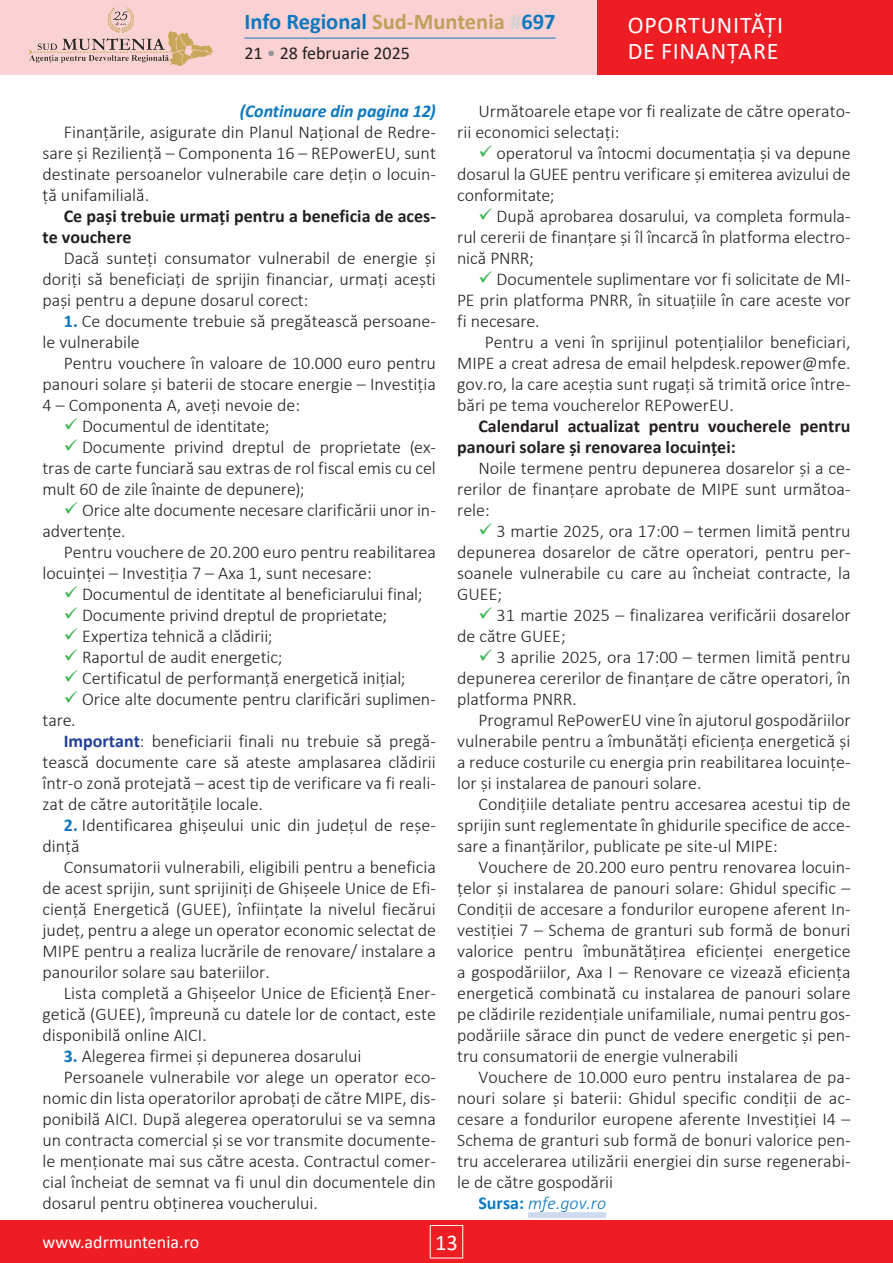
<style>
.page{position:relative;width:893px;height:1263px;background:#fff}
.page>*{position:absolute;margin:0;border:0;box-sizing:border-box;transform-origin:0 0}
.t1{font:24px/25.5px "Calibri";letter-spacing:.035em;color:#fff}
.t2{font:700 22.5px "Calibri";color:#0c78bf}
.t3{font:22.5px "Calibri";color:#fff}
.t4{font:300 18px/21px "Calibri";color:#231f20;text-align:justify}
.t5{font:700 18px/21px "Calibri";color:#231f20}
.t6{font:italic 700 18px "Calibri";letter-spacing:-.005em;color:#0c78bf}
.t7{font:18px "Calibri";color:#fff}
.t8{font:18px "Calibri";color:#231f20}
.t9{font:italic 300 18px "Calibri";color:#0c78bf}
.s1{color:#bfa05c}
.s2{color:#d1d2d4}
.s3{color:#939598}
.s4{font-weight:700;color:#0c78bf}
.s5{font-weight:700;color:#223f99}
.s6{font-weight:700;font-style:normal}
</style>
<div class="page">
<div style="left:0;top:1220px;width:893px;height:43px;background:#ee1d23"></div>
<div style="left:430px;top:1225px;width:33px;height:33px;border:1px solid #fff"></div>
<div style="left:0;top:0;width:893px;height:75px;background:#fbd2d3"></div>
<div style="left:597px;top:0;width:296px;height:75px;background:#ee1d23"></div>
<hr style="left:244px;top:38px;width:311px;height:1px;background:#0c78bf">
<img style="left:28px;top:7px;width:185px;height:59px">
<div style="left:528px;top:1212px;width:78px;height:6px;background:#cedaee"></div>
<p class="t2" style="left:244px;top:6px;width:313px">Info Regional <span class="s1">Sud-Muntenia</span> <span class="s2">#</span>697</p>
<p class="t8" style="left:244px;top:41px;width:167px">21 <span class="s3">•</span> 28 februarie 2025</p>
<h1 class="t1" style="left:628px;top:12px;width:157px">OPORTUNITĂȚI<br>DE FINANȚARE</h1>
<p class="t6" style="left:240px;top:98px;width:197px">(Continuare din pagina 12)</p>
<p class="t4" style="left:43px;top:121px;width:395px;text-indent:21px">Finanțările, asigurate din Planul Național de Redre&shy;sare și Reziliență – Componenta 16 – REPowerEU, sunt destinate persoanelor vulnerabile care dețin o locuin&shy;ță unifamilială.</p>
<p class="t5" style="left:43px;top:205px;width:395px;text-indent:21px">Ce pași trebuie urmați pentru a beneficia de aces&shy;te vouchere</p>
<p class="t4" style="left:43px;top:247px;width:395px;text-indent:21px">Dacă sunteți consumator vulnerabil de energie și doriți să beneficiați de sprijin financiar, urmați acești pași pentru a depune dosarul corect:</p>
<p class="t4" style="left:43px;top:310px;width:395px;text-indent:21px"><span class="s4">1.</span> Ce documente trebuie să pregătească persoane&shy;le vulnerabile</p>
<p class="t4" style="left:64px;top:352px;width:374px">Pentru vouchere în valoare de 10.000 euro pentru</p>
<p class="t4" style="left:43px;top:373px;width:395px">panouri solare și baterii de stocare energie – Investiția</p>
<p class="t4" style="left:43px;top:394px;width:259px">4 – Componenta A, aveți nevoie de:</p>
<p class="t4" style="left:82px;top:415px;width:189px">Documentul de identitate;</p>
<p class="t4" style="left:82px;top:436px;width:355px">Documente privind dreptul de proprietate (ex-</p>
<p class="t4" style="left:43px;top:457px;width:395px">tras de carte funciară sau extras de rol fiscal emis cu cel</p>
<p class="t4" style="left:43px;top:478px;width:264px">mult 60 de zile înainte de depunere);</p>
<p class="t4" style="left:82px;top:499px;width:355px">Orice alte documente necesare clarificării unor in-</p>
<p class="t4" style="left:43px;top:520px;width:84px">advertențe.</p>
<p class="t4" style="left:64px;top:541px;width:374px">Pentru vouchere de 20.200 euro pentru reabilitarea</p>
<p class="t4" style="left:43px;top:562px;width:331px">locuinței – Investiția 7 – Axa 1, sunt necesare:</p>
<p class="t4" style="left:82px;top:583px;width:342px">Documentul de identitate al beneficiarului final;</p>
<p class="t4" style="left:82px;top:604px;width:307px">Documente privind dreptul de proprietate;</p>
<p class="t4" style="left:82px;top:626px;width:192px">Expertiza tehnică a clădirii;</p>
<p class="t4" style="left:82px;top:647px;width:202px">Raportul de audit energetic;</p>
<p class="t4" style="left:82px;top:668px;width:325px">Certificatul de performanță energetică inițial;</p>
<p class="t4" style="left:82px;top:689px;width:355px">Orice alte documente pentru clarificări suplimen-</p>
<p class="t4" style="left:43px;top:710px;width:35px">tare.</p>
<p class="t4" style="left:64px;top:731px;width:374px"><span class="s5">Important</span>: beneficiarii finali nu trebuie să pregă-</p>
<p class="t4" style="left:43px;top:752px;width:395px">tească documente care să ateste amplasarea clădirii</p>
<p class="t4" style="left:43px;top:773px;width:395px">într-o zonă protejată – acest tip de verificare va fi reali-</p>
<p class="t4" style="left:43px;top:794px;width:222px">zat de către autoritățile locale.</p>
<p class="t4" style="left:43px;top:815px;width:395px;text-indent:21px"><span class="s4">2.</span> Identificarea ghișeului unic din județul de reșe&shy;dință</p>
<p class="t4" style="left:43px;top:857px;width:395px;text-indent:21px">Consumatorii vulnerabili, eligibili pentru a beneficia de acest sprijin, sunt sprijiniți de Ghișeele Unice de Efi&shy;ciență Energetică (GUEE), înființate la nivelul fiecărui județ, pentru a alege un operator economic selectat de MIPE pentru a realiza lucrările de renovare/ instalare a panourilor solare sau bateriilor.</p>
<p class="t4" style="left:43px;top:983px;width:395px;text-indent:21px">Lista completă a Ghișeelor Unice de Eficiență Ener&shy;getică (GUEE), împreună cu datele lor de contact, este disponibilă online AICI.</p>
<p class="t4" style="left:64px;top:1046px;width:299px"><span class="s4">3.</span> Alegerea firmei și depunerea dosarului</p>
<p class="t4" style="left:64px;top:1067px;width:374px">Persoanele vulnerabile vor alege un operator eco-</p>
<p class="t4" style="left:43px;top:1088px;width:395px">nomic din lista operatorilor aprobați de către MIPE, dis-</p>
<p class="t4" style="left:43px;top:1109px;width:395px">ponibilă AICI. După alegerea operatorului se va semna</p>
<p class="t4" style="left:43px;top:1130px;width:395px">un contracta comercial și se vor transmite documente-</p>
<p class="t4" style="left:43px;top:1151px;width:395px">le menționate mai sus către acesta. Contractul comer-</p>
<p class="t4" style="left:43px;top:1172px;width:395px">cial încheiat de semnat va fi unul din documentele din</p>
<p class="t4" style="left:43px;top:1193px;width:277px">dosarul pentru obținerea voucherului.</p>
<p class="t4" style="left:457px;top:100px;width:395px;text-indent:21px">Următoarele etape vor fi realizate de către operato&shy;rii economici selectați:</p>
<p class="t4" style="left:457px;top:142px;width:395px;text-indent:39px">operatorul va întocmi documentația și va depune dosarul la GUEE pentru verificare și emiterea avizului de conformitate;</p>
<p class="t4" style="left:457px;top:205px;width:395px;text-indent:39px">După aprobarea dosarului, va completa formula&shy;rul cererii de finanțare și îl încarcă în platforma electro&shy;nică PNRR;</p>
<p class="t4" style="left:457px;top:268px;width:395px;text-indent:39px">Documentele suplimentare vor fi solicitate de MI-PE prin platforma PNRR, în situațiile în care aceste vor fi necesare.</p>
<p class="t4" style="left:457px;top:331px;width:395px;text-indent:28px">Pentru a veni în sprijinul potențialilor beneficiari, MIPE a creat adresa de email helpdesk.repower@mfe. gov.ro, la care aceștia sunt rugați să trimită orice între&shy;bări pe tema voucherelor REPowerEU.</p>
<p class="t5" style="left:457px;top:415px;width:395px;text-indent:21px">Calendarul actualizat pentru voucherele pentru panouri solare și renovarea locuinței:</p>
<p class="t4" style="left:457px;top:457px;width:395px;text-indent:21px">Noile termene pentru depunerea dosarelor și a ce&shy;rerilor de finanțare aprobate de MIPE sunt următoa&shy;rele:</p>
<p class="t4" style="left:457px;top:520px;width:395px;text-indent:39px">3 martie 2025, ora 17:00 – termen limită pentru depunerea dosarelor de către operatori, pentru per&shy;soanele vulnerabile cu care au încheiat contracte, la GUEE;</p>
<p class="t4" style="left:457px;top:604px;width:395px;text-indent:39px">31 martie 2025 – finalizarea verificării dosarelor de către GUEE;</p>
<p class="t4" style="left:457px;top:647px;width:395px;text-indent:39px">3 aprilie 2025, ora 17:00 – termen limită pentru depunerea cererilor de finanțare de către operatori, în platforma PNRR.</p>
<p class="t4" style="left:457px;top:710px;width:395px;text-indent:21px">Programul RePowerEU vine în ajutorul gospodăriilor vulnerabile pentru a îmbunătăți eficiența energetică și a reduce costurile cu energia prin reabilitarea locuințe&shy;lor și instalarea de panouri solare.</p>
<p class="t4" style="left:457px;top:794px;width:395px;text-indent:21px">Condițiile detaliate pentru accesarea acestui tip de sprijin sunt reglementate în ghidurile specifice de acce&shy;sare a finanțărilor, publicate pe site-ul MIPE:</p>
<p class="t4" style="left:457px;top:857px;width:395px;text-indent:21px">Vouchere de 20.200 euro pentru renovarea locuin&shy;țelor și instalarea de panouri solare: Ghidul specific – Condiții de accesare a fondurilor europene aferent In&shy;vestiţiei 7 – Schema de granturi sub formă de bonuri valorice pentru îmbunătățirea eficienței energetice a gospodăriilor, Axa I – Renovare ce vizează eficiența energetică combinată cu instalarea de panouri solare pe clădirile rezidențiale unifamiliale, numai pentru gos&shy;podăriile sărace din punct de vedere energetic și pen&shy;tru consumatorii de energie vulnerabili</p>
<p class="t4" style="left:478px;top:1067px;width:374px">Vouchere de 10.000 euro pentru instalarea de pa-</p>
<p class="t4" style="left:457px;top:1088px;width:395px">nouri solare și baterii: Ghidul specific condiții de ac-</p>
<p class="t4" style="left:457px;top:1109px;width:395px">cesare a fondurilor europene aferente Investiției I4 –</p>
<p class="t4" style="left:457px;top:1130px;width:395px">Schema de granturi sub formă de bonuri valorice pen-</p>
<p class="t4" style="left:457px;top:1151px;width:395px">tru accelerarea utilizării energiei din surse regenerabi-</p>
<p class="t4" style="left:457px;top:1172px;width:158px">le de către gospodării</p>
<p class="t9" style="left:478px;top:1192px;width:129px"><span class="s6">Sursa:</span> mfe.gov.ro</p>
<p class="t7" style="left:43px;top:1230px;width:158px">www.adrmuntenia.ro</p>
<p class="t3" style="left:435px;top:1226px;width:24px">13</p>
</div>
